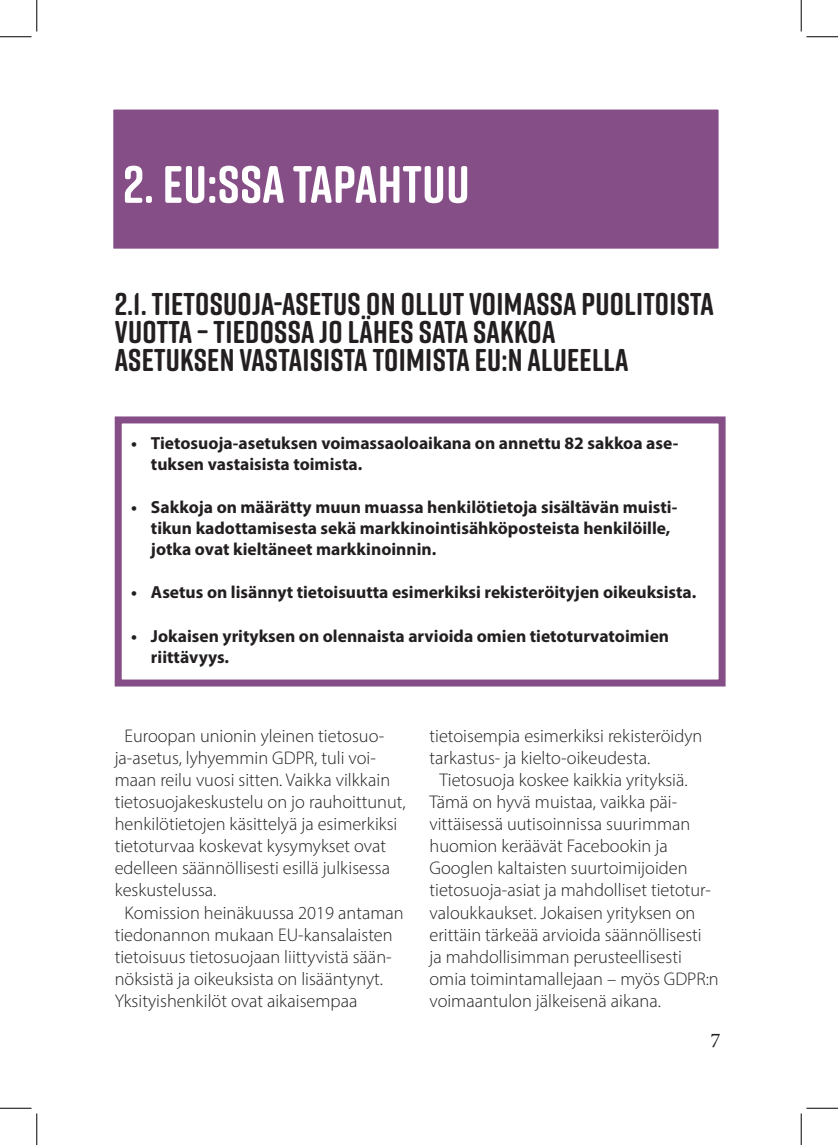
<style>
.page{position:relative;width:838px;height:1145px;background:#fff}
.page>*{position:absolute;margin:0;border:0;box-sizing:border-box;transform-origin:0 0}
.Ratkaisu_MUST{font:700 52.5px "Rift Soft";letter-spacing:.01em;color:#fff}
.Ratkaisu_MUST-2{font:700 31.5px/28px "Rift Soft";letter-spacing:.01em;color:#231f20}
.t1{font:21px "Minion Pro";color:#231f20}
.Kappaletyyli_3{font:300 18.38px/22.1px "Myriad Pro";color:#231f20}
.Leipis{font:300 18.38px/22.1px "Myriad Pro";color:#231f20}
.t2{font:700 17.5px/21px "Myriad Pro";color:#231f20}
</style>
<div class="page">
<div style="left:106px;top:103px;width:619px;height:153px;background:#864e87;border:7px solid #fff"></div>
<div style="left:115px;top:416px;width:610px;height:271px;border:7px solid #864e87"></div>
<hr style="left:0;top:36px;width:32px;height:1px;background:#000">
<hr style="left:806px;top:36px;width:31px;height:1px;background:#000">
<hr style="left:0;top:1108px;width:32px;height:1px;background:#000">
<hr style="left:806px;top:1108px;width:31px;height:1px;background:#000">
<hr style="left:36px;top:0;width:1px;height:31px;background:#000">
<hr style="left:36px;top:1113px;width:1px;height:32px;background:#000">
<hr style="left:800px;top:0;width:1px;height:31px;background:#000">
<hr style="left:800px;top:1113px;width:1px;height:32px;background:#000">
<p class="Ratkaisu_MUST" style="left:123px;top:147px;width:348px">2. EU:SSA TAPAHTUU</p>
<p class="Ratkaisu_MUST-2" style="left:115px;top:289px;width:600px">2.1. TIETOSUOJA-ASETUS ON OLLUT VOIMASSA PUOLITOISTA<br>VUOTTA – TIEDOSSA JO LÄHES SATA SAKKOA</p>
<p class="Ratkaisu_MUST-2" style="left:115px;top:345px;width:515px">ASETUKSEN VASTAISISTA TOIMISTA EU:N ALUEELLA</p>
<p class="t2" style="left:151px;top:432px;width:529px;text-indent:-20px">• Tietosuoja-asetuksen voimassaoloaikana on annettu 82 sakkoa ase&shy;tuksen vastaisista toimista.</p>
<p class="t2" style="left:151px;top:496px;width:528px;text-indent:-20px">• Sakkoja on määrätty muun muassa henkilötietoja sisältävän muisti&shy;tikun kadottamisesta sekä markkinointisähköposteista henkilöille, jotka ovat kieltäneet markkinoinnin.</p>
<p class="t2" style="left:131px;top:582px;width:566px">• Asetus on lisännyt tietoisuutta esimerkiksi rekisteröityjen oikeuksista.</p>
<p class="t2" style="left:151px;top:625px;width:519px;text-indent:-20px">• Jokaisen yrityksen on olennaista arvioida omien tietoturvatoimien riittävyys.</p>
<p class="Kappaletyyli_3" style="left:115px;top:725px;width:292px;text-indent:10px">Euroopan unionin yleinen tietosuo&shy;ja-asetus, lyhyemmin GDPR, tuli voi&shy;maan reilu vuosi sitten. Vaikka vilkkain tietosuojakeskustelu on jo rauhoittunut, henkilötietojen käsittelyä ja esimerkiksi tietoturvaa koskevat kysymykset ovat edelleen säännöllisesti esillä julkisessa keskustelussa.</p>
<p class="Kappaletyyli_3" style="left:115px;top:901px;width:290px;text-indent:10px">Komission heinäkuussa 2019 antaman tiedonannon mukaan EU-kansalaisten tietoisuus tietosuojaan liittyvistä sään&shy;nöksistä ja oikeuksista on lisääntynyt.<br>Yksityishenkilöt ovat aikaisempaa</p>
<p class="Leipis" style="left:429px;top:725px;width:274px">tietoisempia esimerkiksi rekisteröidyn tarkastus- ja kielto-oikeudesta.</p>
<p class="Kappaletyyli_3" style="left:429px;top:769px;width:291px;text-indent:10px">Tietosuoja koskee kaikkia yrityksiä.<br>Tämä on hyvä muistaa, vaikka päi&shy;vittäisessä uutisoinnissa suurimman huomion keräävät Facebookin ja Googlen kaltaisten suurtoimijoiden tietosuoja-asiat ja mahdolliset tietotur&shy;valoukkaukset. Jokaisen yrityksen on erittäin tärkeää arvioida säännöllisesti<br>ja mahdollisimman perusteellisesti omia toimintamallejaan – myös GDPR:n voimaantulon jälkeisenä aikana.</p>
<p class="t1" style="left:710px;top:1026px;width:12px">7</p>
</div>
